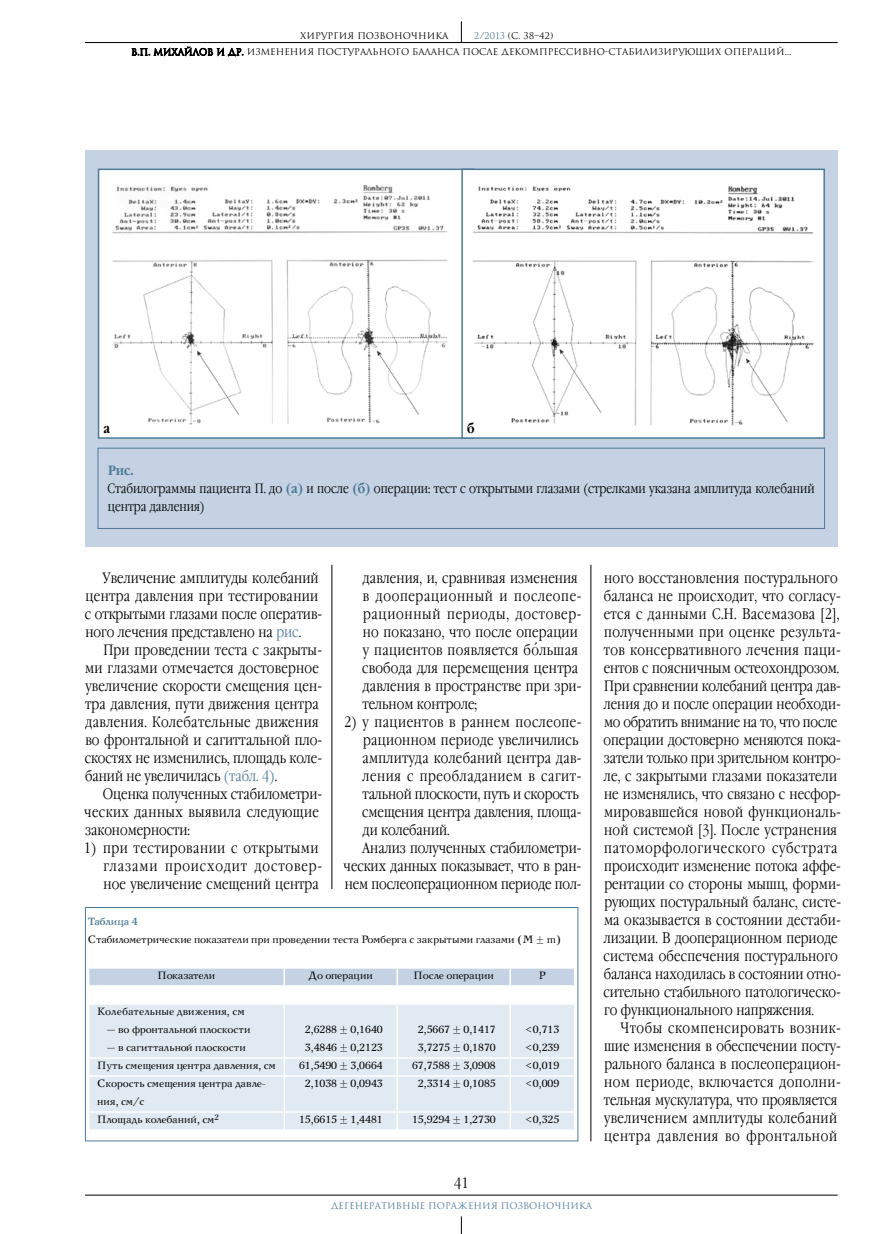
<style>
.page{position:relative;width:893px;height:1234px;background:#fff}
.page>*{position:absolute;margin:0;border:0;box-sizing:border-box;transform-origin:0 0}
.t1{font:300 15px/18px "Garamond Narrow C";letter-spacing:.01em;color:#000}
.t2{font:300 15px/18px "Garamond Narrow C";letter-spacing:.035em;color:#000}
.t3{font:300 15px "Garamond Narrow C";letter-spacing:.04em;color:#000}
.t4{font:300 13.5px/18px "Garamond Narrow C";color:#000}
.t5{font:700 13.5px "Garamond Narrow C";color:#000}
.t6{font:10.5px/18px "New Journal C";color:#000}
.t7{font:10.5px "New Journal C";letter-spacing:-.025em;color:#000}
.t8{font:10.5px "New Journal C";color:#000}
.t9{font:700 10.5px "New Journal C";letter-spacing:-.015em;color:#4e7a98}
.t10{font:9px/15.9px "Romul";color:#000}
.t11{font:9px "Romul";color:#4e7a98}
.s1{color:#4e7a98}
.s2{font-weight:700;color:#4e7a98}
.s3{font-family:"Garamond";font-weight:400;font-size:19.5px}
</style>
<div class="page">
<hr style="left:85px;top:1194px;width:753px;height:1px;background:#000">
<svg style="left:461px;top:1216px;width:1px;height:17px"></svg>
<hr style="left:85px;top:42px;width:753px;height:1px;background:#000">
<svg style="left:461px;top:21px;width:1px;height:21px"></svg>
<svg style="left:132px;top:43px;width:111px;height:14px"></svg>
<hr style="left:332px;top:564px;width:1px;height:324px;background:#000">
<hr style="left:591px;top:564px;width:1px;height:576px;background:#000">
<div style="left:85px;top:150px;width:753px;height:396px;background:#c4d2e4"></div>
<div style="left:98px;top:447px;width:727px;height:81px;border:1px solid #4e7a98"></div>
<svg style="left:85px;top:907px;width:494px;height:234px"></svg>
<div style="left:99px;top:169px;width:374px;height:269px;background:#fff"></div>
<img style="left:112px;top:185px;width:336px;height:240px">
<div style="left:98px;top:168px;width:376px;height:270px;border:2px solid #4e7a98"></div>
<div style="left:462px;top:169px;width:362px;height:269px;background:#fff"></div>
<img style="left:473px;top:186px;width:341px;height:240px">
<div style="left:461px;top:168px;width:364px;height:270px;border:2px solid #4e7a98"></div>
<svg style="left:473px;top:415px;width:3px;height:11px"></svg>
<p class="t10" style="left:131px;top:28px;width:662px;text-indent:343px"><span class="s1">2/2013</span> (С. 38–42)<br>В.П. Михайлов и др. Изменения постурального баланса после декомпрессивно-стабилизирующих операций...</p>
<p class="t10" style="left:300px;top:28px;width:150px">ХИРУРГИЯ ПОЗВОНОЧНИКА</p>
<p class="t5" style="left:103px;top:420px;width:8px">а</p>
<p class="t5" style="left:467px;top:420px;width:9px">б</p>
<p class="t4" style="left:107px;top:461px;width:709px"><span class="s2">Рис.<br></span>Стабилограммы пациента П. до <span class="s2">(а)</span> и после <span class="s2">(б)</span> операции: тест с открытыми глазами (стрелками указана амплитуда колебаний центра давления)</p>
<p class="t1" style="left:85px;top:569px;width:239px;text-indent:18px">Увеличение амплитуды колебаний центра давления при тестировании с открытыми глазами после оператив&shy;ного лечения представлено на <span class="s1">рис</span>.</p>
<p class="t1" style="left:85px;top:641px;width:239px;text-indent:19px">При проведении теста с закрыты&shy;ми глазами отмечается достоверное увеличение скорости смещения цен&shy;тра давления, пути движения центра давления. Колебательные движения во фронтальной и сагиттальной пло&shy;скостях не изменились, площадь коле&shy;баний не увеличилась <span class="s1">(табл. 4)</span>.</p>
<p class="t1" style="left:84px;top:785px;width:239px;text-indent:19px">Оценка полученных стабилометри&shy;ческих данных выявила следующие закономерности:</p>
<p class="t2" style="left:103px;top:839px;width:220px;text-indent:-20px">1) при тестировании с открытыми глазами происходит достовер&shy;ное увеличение смещений центра</p>
<p class="t1" style="left:362px;top:569px;width:221px">давления, и, сравнивая изменения в дооперационный и послеопе&shy;рационный периоды, достовер&shy;но показано, что после операции у пациентов появляется б<span class="s3">ó</span>льшая свобода для перемещения центра давления в пространстве при зри&shy;тельном контроле;</p>
<p class="t2" style="left:344px;top:713px;width:239px">2) у пациентов в раннем послеопе-</p>
<p class="t1" style="left:363px;top:731px;width:217px">рационном периоде увеличились</p>
<p class="t1" style="left:362px;top:749px;width:221px">амплитуда колебаний центра дав-</p>
<p class="t3" style="left:362px;top:767px;width:221px">ления с преобладанием в сагит-</p>
<p class="t1" style="left:362px;top:785px;width:218px">тальной плоскости, путь и скорость</p>
<p class="t1" style="left:362px;top:803px;width:221px">смещения центра давления, площа-</p>
<p class="t1" style="left:363px;top:821px;width:88px">ди колебаний.</p>
<p class="t1" style="left:362px;top:839px;width:221px">Анализ полученных стабилометри-</p>
<p class="t1" style="left:344px;top:857px;width:239px">ческих данных показывает, что в ран-</p>
<p class="t1" style="left:345px;top:875px;width:238px">нем послеоперационном периоде пол-</p>
<p class="t9" style="left:88px;top:914px;width:51px">Таблица 4</p>
<p class="t7" style="left:88px;top:933px;width:475px">Стабилометрические показатели при проведении теста Ромберга с закрытыми глазами (M ± m)</p>
<p class="t7" style="left:158px;top:969px;width:59px">Показатели</p>
<p class="t6" style="left:309px;top:966px;width:66px">До операции</p>
<p class="t6" style="left:414px;top:966px;width:82px">После операции</p>
<p class="t6" style="left:539px;top:966px;width:9px">Р</p>
<p class="t8" style="left:97px;top:1005px;width:149px">Колебательные движения, см</p>
<p class="t6" style="left:107px;top:1020px;width:145px">– во фронтальной плоскости</p>
<p class="t6" style="left:107px;top:1038px;width:140px">– в сагиттальной плоскости</p>
<p class="t6" style="left:305px;top:1020px;width:79px">2,6288 ± 0,1640<br>3,4846 ± 0,2123</p>
<p class="t6" style="left:418px;top:1020px;width:79px">2,5667 ± 0,1417<br>3,7275 ± 0,1870</p>
<p class="t6" style="left:526px;top:1020px;width:35px">&lt;0,713 &lt;0,239</p>
<p class="t6" style="left:97px;top:1056px;width:180px">Путь смещения центра давления, см</p>
<p class="t6" style="left:299px;top:1056px;width:85px">61,5490 ± 3,0664</p>
<p class="t6" style="left:412px;top:1056px;width:85px">67,7588 ± 3,0908</p>
<p class="t6" style="left:526px;top:1056px;width:35px">&lt;0,019</p>
<p class="t6" style="left:97px;top:1074px;width:170px">Скорость смещения центра давле&shy;ния, см/с</p>
<p class="t6" style="left:305px;top:1074px;width:79px">2,1038 ± 0,0943</p>
<p class="t6" style="left:418px;top:1074px;width:79px">2,3314 ± 0,1085</p>
<p class="t6" style="left:526px;top:1074px;width:35px">&lt;0,009</p>
<p class="t6" style="left:97px;top:1110px;width:123px">Площадь колебаний, см<sup>2</sup></p>
<p class="t6" style="left:299px;top:1110px;width:85px">15,6615 ± 1,4481</p>
<p class="t6" style="left:412px;top:1110px;width:85px">15,9294 ± 1,2730</p>
<p class="t6" style="left:526px;top:1110px;width:35px">&lt;0,325</p>
<p class="t1" style="left:603px;top:569px;width:239px">ного восстановления постурального баланса не происходит, что согласу&shy;ется с данными С.Н. Васемазова [2], полученными при оценке результа&shy;тов консервативного лечения паци&shy;ентов с поясничным остеохондрозом.<br>При сравнении колебаний центра дав&shy;ления до и после операции необходи&shy;мо обратить внимание на то, что после операции достоверно меняются пока&shy;затели только при зрительном контро&shy;ле, с закрытыми глазами показатели не изменялись, что связано с несфор&shy;мировавшейся новой функциональ&shy;ной системой [3]. После устранения патоморфологического субстрата происходит изменение потока аффе&shy;рентации со стороны мышц, форми&shy;рующих постуральный баланс, систе&shy;ма оказывается в состоянии дестаби&shy;лизации. В дооперационном периоде система обеспечения постурального баланса находилась в состоянии отно&shy;сительно стабильного патологическо&shy;го функционального напряжения.</p>
<p class="t1" style="left:604px;top:1019px;width:239px;text-indent:17px">Чтобы скомпенсировать возник&shy;шие изменения в обеспечении посту&shy;рального баланса в послеоперацион&shy;ном периоде, включается дополни&shy;тельная мускулатура, что проявляется увеличением амплитуды колебаний центра давления во фронтальной</p>
<p class="t1" style="left:454px;top:1173px;width:16px">41</p>
<p class="t11" style="left:331px;top:1200px;width:263px">Дегенеративные поражения позвоночника</p>
</div>
